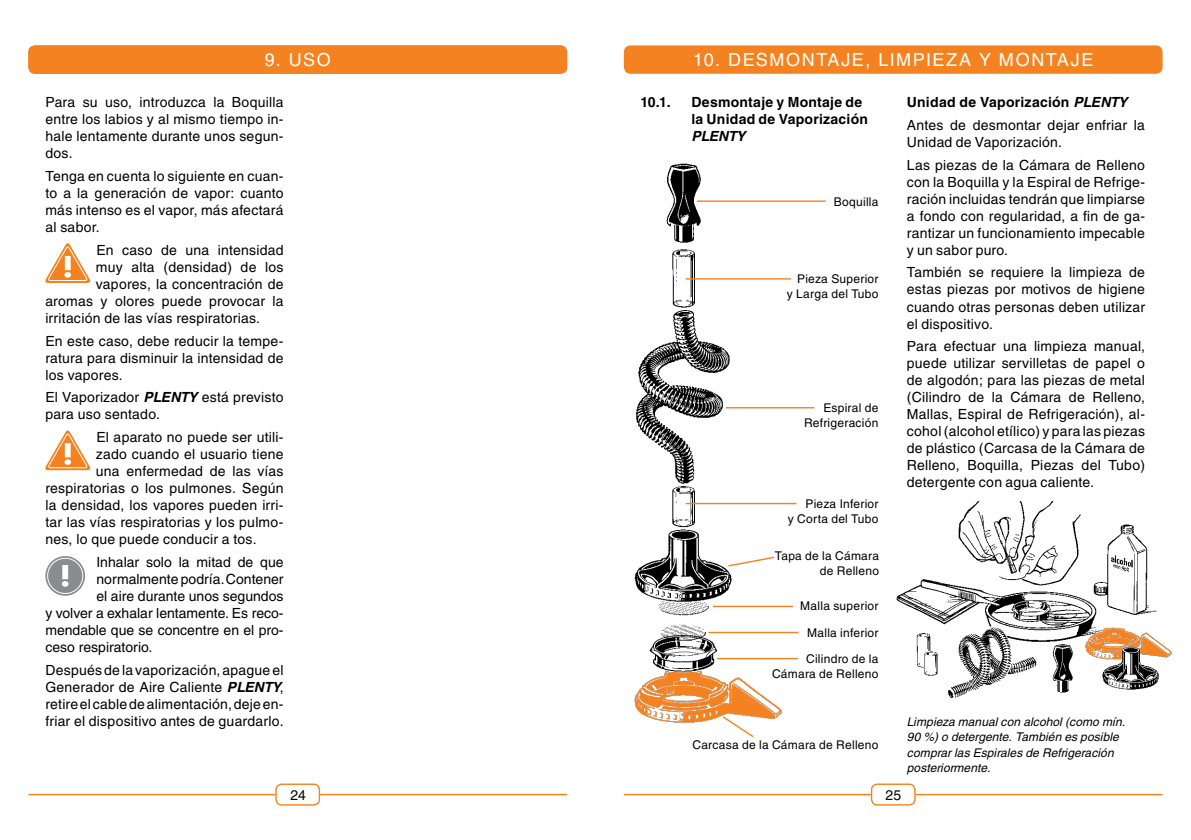
<style>
.page{position:relative;width:1191px;height:840px;background:#fff}
.page>*{position:absolute;margin:0;border:0;box-sizing:border-box;transform-origin:0 0}
.t1{font:18px "Helvetica";letter-spacing:.085em;color:#fff}
.t2{font:14px/17px "Helvetica";letter-spacing:.015em;color:#000;text-align:justify}
.t3{font:700 14px/17px "Helvetica";letter-spacing:.02em;color:#000}
.t4{font:italic 700 14px "Helvetica";letter-spacing:-.025em;color:#000}
.t5{font:12px/14.4px "Helvetica";letter-spacing:.02em;color:#000;text-align:right}
.t6{font:italic 12px/15.2px "Helvetica";letter-spacing:.005em;color:#000}
.s1{font-weight:700;font-style:italic}
.s2{font-weight:700}
</style>
<div class="page">
<div style="left:275px;top:783px;width:45px;height:22px;border:1px solid #f58220;border-radius:6px"></div>
<hr style="left:28px;top:793px;width:247px;height:1px;background:#f58220">
<hr style="left:320px;top:793px;width:247px;height:1px;background:#f58220">
<div style="left:871px;top:783px;width:44px;height:22px;border:1px solid #f58220;border-radius:6px"></div>
<hr style="left:624px;top:793px;width:247px;height:1px;background:#f58220">
<hr style="left:915px;top:793px;width:247px;height:1px;background:#f58220">
<div style="left:624px;top:45px;width:538px;height:29px;background:#f58220;border-radius:7px"></div>
<img style="left:634px;top:163px;width:160px;height:560px">
<img style="left:958px;top:501px;width:190px;height:58px">
<img style="left:896px;top:559px;width:276px;height:140px">
<hr style="left:697px;top:200px;width:128px;height:2px;background:#f58220">
<hr style="left:685px;top:278px;width:106px;height:1px;background:#f58220">
<hr style="left:685px;top:502px;width:111px;height:2px;background:#f58220">
<hr style="left:726px;top:407px;width:88px;height:1px;background:#f58220">
<svg style="left:727px;top:555px;width:48px;height:12px"></svg>
<hr style="left:713px;top:605px;width:80px;height:1px;background:#f58220">
<hr style="left:708px;top:631px;width:90px;height:2px;background:#f58220">
<hr style="left:717px;top:657px;width:81px;height:2px;background:#f58220">
<svg style="left:721px;top:714px;width:34px;height:24px"></svg>
<div style="left:29px;top:46px;width:537px;height:27px;background:#f58220;border-radius:6px"></div>
<div style="left:28px;top:45px;width:539px;height:29px;border:2px solid #f58220;border-radius:6px"></div>
<svg style="left:45px;top:243px;width:45px;height:40px"></svg>
<svg style="left:45px;top:430px;width:45px;height:41px"></svg>
<svg style="left:45px;top:555px;width:40px;height:40px"></svg>
<svg style="left:62px;top:564px;width:7px;height:22px"></svg>
<div style="left:47px;top:557px;width:36px;height:36px;border:1px solid #fff;border-radius:50%"></div>
<p class="t1" style="left:265px;top:50px;width:68px">9. USO</p>
<p class="t2" style="left:45px;top:94px;width:240px">Para su uso, introduzca la Boquilla entre los labios y al mismo tiempo in&shy;hale lentamente durante unos segun&shy;dos.</p>
<p class="t2" style="left:45px;top:167px;width:240px">Tenga en cuenta lo siguiente en cuan&shy;to a la generación de vapor: cuanto más intenso es el vapor, más afectará al sabor.</p>
<p class="t2" style="left:96px;top:241px;width:189px">En caso de una intensidad</p>
<p class="t2" style="left:96px;top:258px;width:189px">muy alta (densidad) de los</p>
<p class="t2" style="left:96px;top:275px;width:189px">vapores, la concentración de</p>
<p class="t2" style="left:45px;top:292px;width:240px">aromas y olores puede provocar la</p>
<p class="t2" style="left:45px;top:309px;width:216px">irritación de las vías respiratorias.</p>
<p class="t2" style="left:45px;top:332px;width:240px">En este caso, debe reducir la tempe&shy;ratura para disminuir la intensidad de los vapores.</p>
<p class="t2" style="left:45px;top:388px;width:240px">El Vaporizador <span class="s1">PLENTY</span> está previsto para uso sentado.</p>
<p class="t2" style="left:96px;top:428px;width:189px">El aparato no puede ser utili-</p>
<p class="t2" style="left:96px;top:445px;width:189px">zado cuando el usuario tiene</p>
<p class="t2" style="left:96px;top:462px;width:189px">una enfermedad de las vías</p>
<p class="t2" style="left:45px;top:479px;width:240px">respiratorias o los pulmones. Según</p>
<p class="t2" style="left:45px;top:496px;width:240px">la densidad, los vapores pueden irri-</p>
<p class="t2" style="left:45px;top:513px;width:240px">tar las vías respiratorias y los pulmo-</p>
<p class="t2" style="left:45px;top:530px;width:213px">nes, lo que puede conducir a tos.</p>
<p class="t2" style="left:96px;top:553px;width:189px">Inhalar solo la mitad de que</p>
<p class="t2" style="left:96px;top:570px;width:189px">normalmente podría. Contener</p>
<p class="t2" style="left:96px;top:587px;width:189px">el aire durante unos segundos</p>
<p class="t2" style="left:45px;top:604px;width:240px">y volver a exhalar lentamente. Es reco-</p>
<p class="t2" style="left:45px;top:621px;width:240px">mendable que se concentre en el pro-</p>
<p class="t2" style="left:45px;top:638px;width:108px">ceso respiratorio.</p>
<p class="t2" style="left:45px;top:660px;width:240px">Después de la vaporización, apague el Generador de Aire Caliente <span class="s1">PLENTY</span>, retire el cable de alimentación, deje en&shy;friar el dispositivo antes de guardarlo.</p>
<p class="t1" style="left:693px;top:50px;width:402px">10. DESMONTAJE, LIMPIEZA Y MONTAJE</p>
<p class="t3" style="left:640px;top:94px;width:32px">10.1.</p>
<p class="t3" style="left:691px;top:94px;width:178px">Desmontaje y Montaje de la Unidad de Vaporización</p>
<p class="t4" style="left:691px;top:128px;width:56px">PLENTY</p>
<p class="t5" style="left:834px;top:194px;width:46px">Boquilla</p>
<p class="t5" style="left:787px;top:272px;width:93px">Pieza Superior<br>y Larga del Tubo</p>
<p class="t5" style="left:804px;top:400px;width:76px">Espiral de<br>Refrigeración</p>
<p class="t5" style="left:788px;top:496px;width:92px">Pieza Inferior<br>y Corta del Tubo</p>
<p class="t5" style="left:774px;top:548px;width:106px">Tapa de la Cámara de Relleno</p>
<p class="t5" style="left:800px;top:598px;width:80px">Malla superior</p>
<p class="t5" style="left:806px;top:619px;width:74px;line-height:26px;text-align:left">Malla inferior<br>Cilindro de la</p>
<p class="t5" style="left:772px;top:665px;width:108px">Cámara de Relleno</p>
<p class="t5" style="left:692px;top:737px;width:187px">Carcasa de la Cámara de Relleno</p>
<p class="t2" style="left:907px;top:91px;width:240px;line-height:22.6px"><span class="s2">Unidad de Vaporización</span> <span class="s1">PLENTY<br></span>Antes de desmontar dejar enfriar la</p>
<p class="t2" style="left:907px;top:131px;width:240px;line-height:22.6px">Unidad de Vaporización.<br>Las piezas de la Cámara de Relleno</p>
<p class="t2" style="left:907px;top:173px;width:240px">con la Boquilla y la Espiral de Refrige&shy;ración incluidas tendrán que limpiarse a fondo con regularidad, a fin de ga&shy;rantizar un funcionamiento impecable y un sabor puro.</p>
<p class="t2" style="left:907px;top:264px;width:240px">También se requiere la limpieza de estas piezas por motivos de higiene cuando otras personas deben utilizar el dispositivo.</p>
<p class="t2" style="left:907px;top:337px;width:240px">Para efectuar una limpieza manual, puede utilizar servilletas de papel o de algodón; para las piezas de metal (Cilindro de la Cámara de Relleno, Mallas, Espiral de Refrigeración), al&shy;cohol (alcohol etílico) y para las piezas de plástico (Carcasa de la Cámara de Relleno, Boquilla, Piezas del Tubo) detergente con agua caliente.</p>
<p class="t6" style="left:907px;top:713px;width:220px">Limpieza manual con alcohol (como mín.<br>90 %) o detergente. También es posible comprar las Espirales de Refrigeración posteriormente.</p>
<p class="t2" style="left:290px;top:786px;width:17px">24</p>
<p class="t2" style="left:885px;top:786px;width:17px">25</p>
</div>
